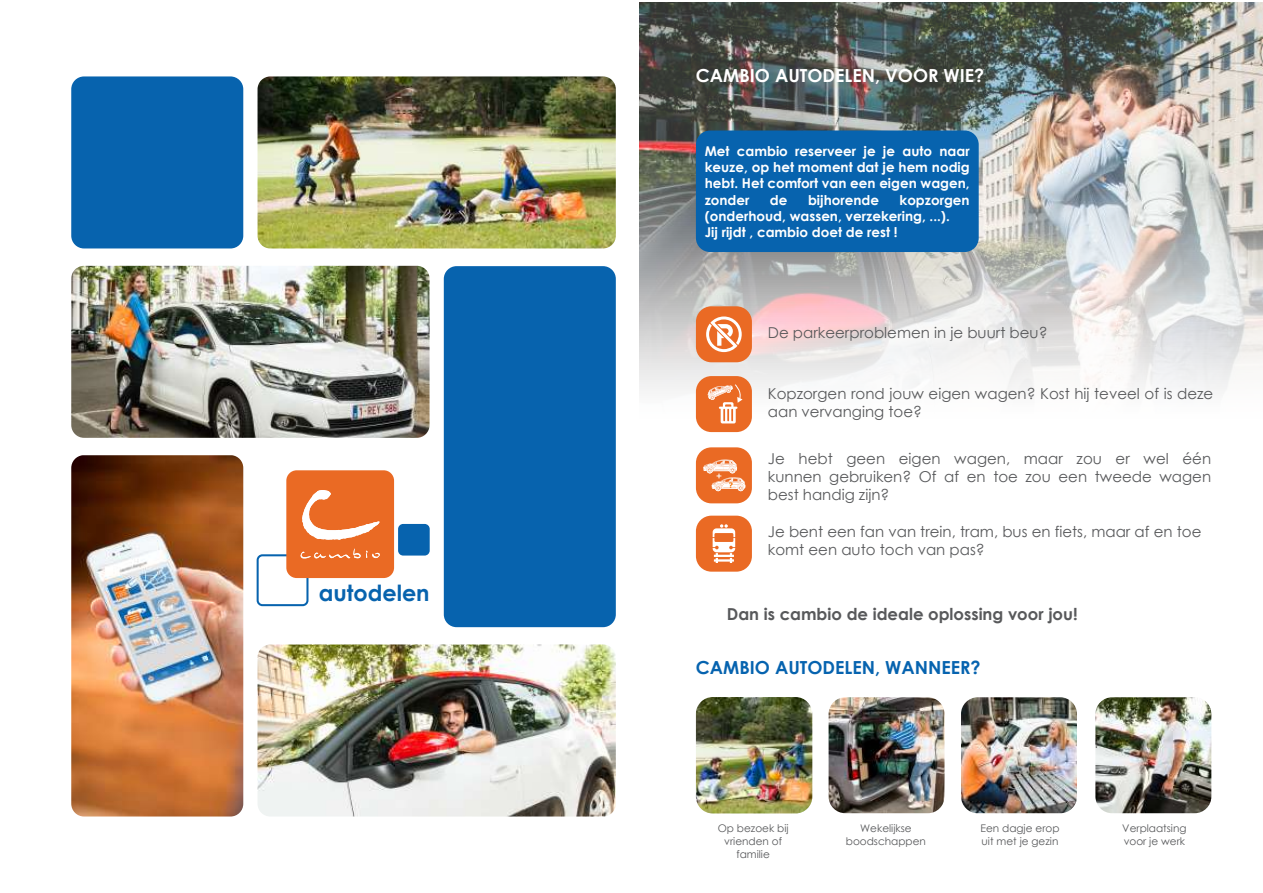
<style>
.page{position:relative;width:1263px;height:893px;background:#fff}
.page>*{position:absolute;margin:0;border:0;box-sizing:border-box;transform-origin:0 0}
.t1{font:700 22.35px "Century Gothic";color:#0763ae}
.t2{font:700 18px "Century Gothic";color:#0663af}
.t3{font:700 18px "Century Gothic";color:#fff}
.t4{font:700 16.5px "Century Gothic";color:#58595b}
.t5{font:15px/18px "Century Gothic";color:#58595b}
.t6{font:700 13.5px/16.2px "Century Gothic";color:#fff;text-align:justify}
.t7{font:10.5px/12.6px "Century Gothic";color:#58595b;text-align:center}
</style>
<div class="page">
<div style="left:71px;top:76px;width:172px;height:172px;background:#0763ae;border-radius:13px"></div>
<img style="left:258px;top:76px;width:358px;height:172px">
<img style="left:71px;top:266px;width:359px;height:172px">
<img style="left:71px;top:455px;width:172px;height:361px">
<div style="left:444px;top:266px;width:172px;height:361px;background:#0763ae;border-radius:13px"></div>
<img style="left:258px;top:644px;width:358px;height:172px">
<div style="left:257px;top:554px;width:51px;height:52px;border:2px solid #0763ae;border-radius:5px"></div>
<div style="left:286px;top:470px;width:108px;height:108px;background:#ea6a24;border-radius:10px"></div>
<svg style="left:302px;top:490px;width:77px;height:50px"></svg>
<svg style="left:301px;top:549px;width:79px;height:9px"></svg>
<div style="left:398px;top:524px;width:32px;height:32px;background:#0763ae;border-radius:5px"></div>
<img style="left:639px;top:2px;width:624px;height:570px">
<div style="left:696px;top:516px;width:56px;height:56px;background:#ea6a24;border-radius:16px"></div>
<svg style="left:713px;top:524px;width:22px;height:39px"></svg>
<div style="left:696px;top:447px;width:56px;height:56px;background:#ea6a24;border-radius:16px"></div>
<svg style="left:703px;top:459px;width:42px;height:32px"></svg>
<div style="left:696px;top:306px;width:56px;height:56px;background:#ea6a24;border-radius:16px"></div>
<svg style="left:706px;top:316px;width:36px;height:36px"></svg>
<div style="left:696px;top:376px;width:56px;height:56px;background:#ea6a24;border-radius:16px"></div>
<svg style="left:708px;top:384px;width:34px;height:39px"></svg>
<div style="left:696px;top:131px;width:283px;height:121px;background:#0763ae;border-radius:14px"></div>
<img style="left:696px;top:697px;width:116px;height:116px">
<img style="left:828px;top:697px;width:116px;height:116px">
<img style="left:961px;top:697px;width:116px;height:116px">
<img style="left:1095px;top:697px;width:116px;height:116px">
<h1 class="t1" style="left:319px;top:576px;width:112px">autodelen</h1>
<p class="t3" style="left:696px;top:62px;width:290px">CAMBIO AUTODELEN, VOOR WIE?</p>
<p class="t6" style="left:705px;top:142px;width:267px">Met cambio reserveer je je auto naar keuze, op het moment dat je hem nodig hebt. Het comfort van een eigen wagen, zonder</p>
<p class="t6" style="left:770px;top:191px;width:19px">de</p>
<p class="t6" style="left:808px;top:191px;width:73px">bijhorende</p>
<p class="t6" style="left:705px;top:191px;width:266px;text-align:left;text-indent:195px">kopzorgen (onderhoud, wassen, verzekering, ...).<br>Jij rijdt , cambio doet de rest !</p>
<p class="t5" style="left:768px;top:323px;width:281px">De parkeerproblemen in je buurt beu?</p>
<p class="t5" style="left:768px;top:384px;width:447px">Kopzorgen rond jouw eigen wagen? Kost hij teveel of is deze aan vervanging toe?</p>
<p class="t5" style="left:768px;top:449px;width:445px;text-align:justify">Je hebt geen eigen wagen, maar zou er wel één kunnen gebruiken? Of af en toe zou een tweede wagen best handig zijn?</p>
<p class="t5" style="left:768px;top:522px;width:435px">Je bent een fan van trein, tram, bus en fiets, maar af en toe komt een auto toch van pas?</p>
<p class="t4" style="left:727px;top:601px;width:352px">Dan is cambio de ideale oplossing voor jou!</p>
<p class="t2" style="left:696px;top:653px;width:286px">CAMBIO AUTODELEN, WANNEER?</p>
<p class="t7" style="left:718px;top:822px;width:72px">Op bezoek bij vrienden of familie</p>
<p class="t7" style="left:846px;top:822px;width:82px">Wekelijkse boodschappen</p>
<p class="t7" style="left:980px;top:822px;width:81px;text-align:left">Een dagje erop uit met je gezin</p>
<p class="t7" style="left:1122px;top:822px;width:66px;text-align:left">Verplaatsing voor je werk</p>
</div>
